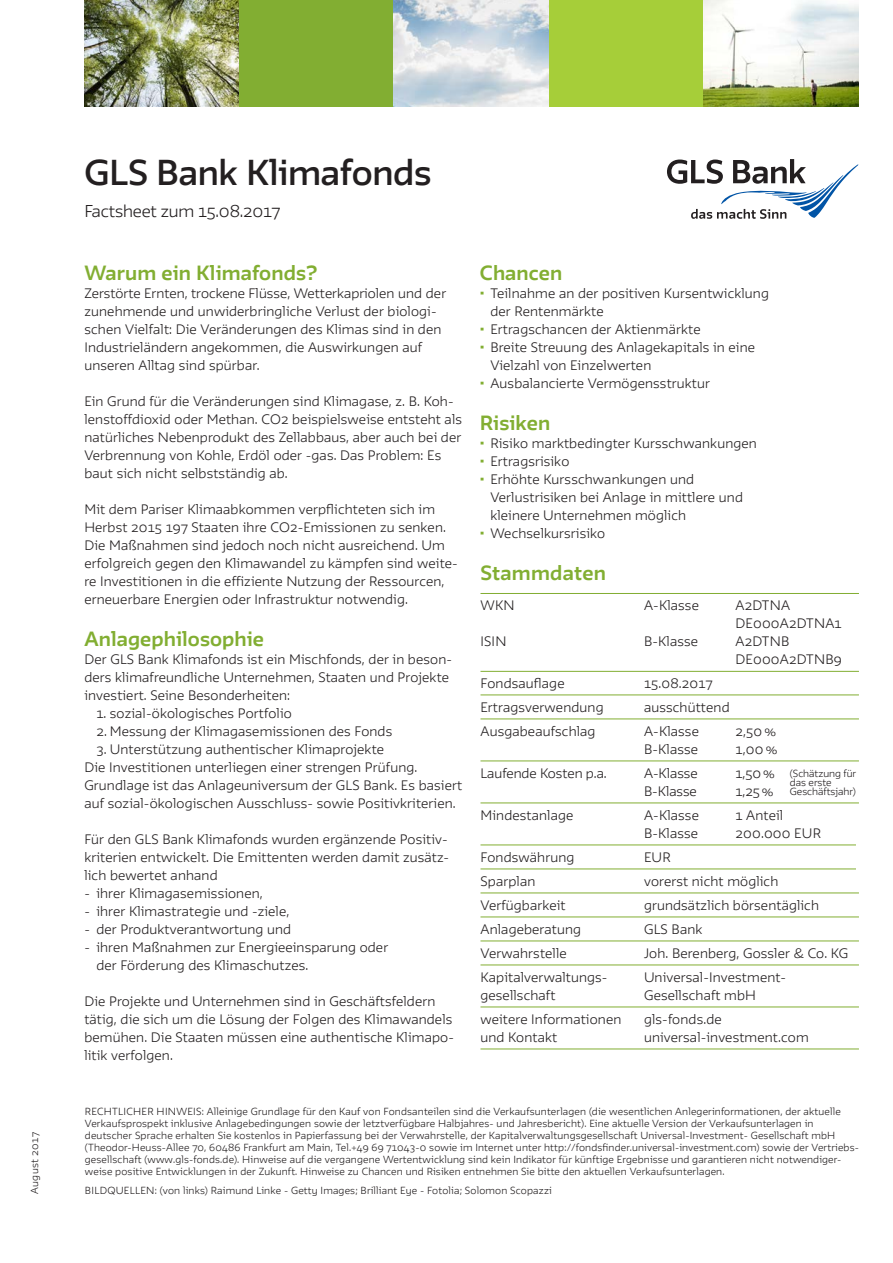
<style>
.page{position:relative;width:893px;height:1263px;background:#fff}
.page>*{position:absolute;margin:0;border:0;box-sizing:border-box;transform-origin:0 0}
.t1{font:600 31.5px "GLS Irma";letter-spacing:-.01em;color:#231f20}
.t2{font:700 18px "GLS Irma";letter-spacing:.005em;color:#82ae32}
.t3{font:300 15px "GLS Irma";letter-spacing:-.01em;color:#231f20}
.t4{font:300 12px/18px "GLS Irma";letter-spacing:.015em;color:#231f20}
.t5{font:300 9px/12px "GLS Irma";letter-spacing:.02em;color:#231f20}
.t6{font:300 9px/9px "GLS Irma";color:#231f20}
.t7{font:300 9px "GLS Irma";letter-spacing:.04em;color:#231f20}
.s1{color:#82ae32}
</style>
<div class="page">
<svg style="left:667px;top:159px;width:191px;height:60px"></svg>
<img style="left:84px;top:0;width:155px;height:106px">
<div style="left:239px;top:0;width:155px;height:106px;background:#82ae32"></div>
<img style="left:394px;top:0;width:155px;height:106px">
<div style="left:549px;top:0;width:154px;height:106px;background:#a6ce39"></div>
<img style="left:703px;top:0;width:155px;height:106px">
<hr style="left:480px;top:593px;width:379px;height:1px;background:#82ae32">
<hr style="left:480px;top:671px;width:379px;height:1px;background:#82ae32">
<hr style="left:480px;top:694px;width:379px;height:1px;background:#82ae32">
<hr style="left:480px;top:718px;width:379px;height:1px;background:#82ae32">
<hr style="left:480px;top:760px;width:379px;height:1px;background:#82ae32">
<hr style="left:480px;top:802px;width:379px;height:1px;background:#82ae32">
<hr style="left:480px;top:844px;width:376px;height:1px;background:#82ae32">
<hr style="left:480px;top:868px;width:376px;height:1px;background:#82ae32">
<hr style="left:480px;top:892px;width:379px;height:1px;background:#82ae32">
<hr style="left:480px;top:916px;width:379px;height:1px;background:#82ae32">
<hr style="left:480px;top:940px;width:379px;height:1px;background:#82ae32">
<hr style="left:480px;top:964px;width:379px;height:1px;background:#82ae32">
<hr style="left:480px;top:1006px;width:379px;height:1px;background:#82ae32">
<hr style="left:480px;top:1048px;width:379px;height:1px;background:#82ae32">
<p class="t7" style="left:29px;top:1194px;width:63px;rotate:-90deg">August 2017</p>
<h1 class="t1" style="left:84px;top:152px;width:349px">GLS Bank Klimafonds</h1>
<p class="t3" style="left:84px;top:201px;width:197px">Factsheet zum 15.08.2017</p>
<h2 class="t2" style="left:84px;top:261px;width:235px">Warum ein Klimafonds?</h2>
<p class="t4" style="left:84px;top:284px;width:363px">Zerstörte Ernten, trockene Flüsse, Wetterkapriolen und der zunehmende und unwiderbringliche Verlust der biologi&shy;schen Vielfalt: Die Veränderungen des Klimas sind in den Industrieländern angekommen, die Auswirkungen auf unseren Alltag sind spürbar.</p>
<p class="t4" style="left:84px;top:392px;width:379px">Ein Grund für die Veränderungen sind Klimagase, z. B. Koh&shy;lenstoffdioxid oder Methan. CO2 beispielsweise entsteht als natürliches Nebenprodukt des Zellabbaus, aber auch bei der Verbrennung von Kohle, Erdöl oder -gas. Das Problem: Es baut sich nicht selbstständig ab.</p>
<p class="t4" style="left:84px;top:500px;width:375px">Mit dem Pariser Klimaabkommen verpflichteten sich im Herbst 2015 197 Staaten ihre CO2-Emissionen zu senken.<br>Die Maßnahmen sind jedoch noch nicht ausreichend. Um erfolgreich gegen den Klimawandel zu kämpfen sind weite&shy;re Investitionen in die effiziente Nutzung der Ressourcen, erneuerbare Energien oder Infrastruktur notwendig.</p>
<h2 class="t2" style="left:84px;top:627px;width:181px">Anlagephilosophie</h2>
<p class="t4" style="left:84px;top:650px;width:369px">Der GLS Bank Klimafonds ist ein Mischfonds, der in beson&shy;ders klimafreundliche Unternehmen, Staaten und Projekte investiert. Seine Besonderheiten:</p>
<p class="t4" style="left:96px;top:704px;width:197px">1. sozial-ökologisches Portfolio</p>
<p class="t4" style="left:96px;top:722px;width:297px">2. Messung der Klimagasemissionen des Fonds</p>
<p class="t4" style="left:84px;top:740px;width:379px;text-indent:12px">3. Unterstützung authentischer Klimaprojekte<br>Die Investitionen unterliegen einer strengen Prüfung.<br>Grundlage ist das Anlageuniversum der GLS Bank. Es basiert auf sozial-ökologischen Ausschluss- sowie Positivkriterien.</p>
<p class="t4" style="left:84px;top:830px;width:366px">Für den GLS Bank Klimafonds wurden ergänzende Positiv&shy;kriterien entwickelt. Die Emittenten werden damit zusätz&shy;lich bewertet anhand</p>
<p class="t4" style="left:84px;top:884px;width:180px">- ihrer Klimagasemissionen,</p>
<p class="t4" style="left:84px;top:902px;width:206px">- ihrer Klimastrategie und -ziele,</p>
<p class="t4" style="left:84px;top:920px;width:208px">- der Produktverantwortung und</p>
<p class="t4" style="left:96px;top:938px;width:293px;text-indent:-12px">- ihren Maßnahmen zur Energieeinsparung oder der Förderung des Klimaschutzes.</p>
<p class="t4" style="left:84px;top:992px;width:371px">Die Projekte und Unternehmen sind in Geschäftsfeldern tätig, die sich um die Lösung der Folgen des Klimawandels bemühen. Die Staaten müssen eine authentische Klimapo&shy;litik verfolgen.</p>
<h2 class="t2" style="left:480px;top:261px;width:84px">Chancen</h2>
<p class="t4" style="left:490px;top:284px;width:280px;text-indent:-10px"><span class="s1">•</span> Teilnahme an der positiven Kursentwicklung der Rentenmärkte</p>
<p class="t4" style="left:480px;top:320px;width:222px"><span class="s1">•</span> Ertragschancen der Aktienmärkte</p>
<p class="t4" style="left:490px;top:338px;width:266px;text-indent:-10px"><span class="s1">•</span> Breite Streuung des Anlagekapitals in eine<br>Vielzahl von Einzelwerten</p>
<p class="t4" style="left:480px;top:374px;width:232px"><span class="s1">•</span> Ausbalancierte Vermögensstruktur</p>
<h2 class="t2" style="left:480px;top:411px;width:72px">Risiken</h2>
<p class="t4" style="left:480px;top:434px;width:278px"><span class="s1">•</span> Risiko marktbedingter Kursschwankungen</p>
<p class="t4" style="left:480px;top:452px;width:91px"><span class="s1">•</span> Ertragsrisiko</p>
<p class="t4" style="left:490px;top:470px;width:254px;text-indent:-10px"><span class="s1">•</span> Erhöhte Kursschwankungen und<br>Verlustrisiken bei Anlage in mittlere und kleinere Unternehmen möglich</p>
<p class="t4" style="left:480px;top:524px;width:127px"><span class="s1">•</span> Wechselkursrisiko</p>
<h2 class="t2" style="left:480px;top:561px;width:127px">Stammdaten</h2>
<p class="t4" style="left:480px;top:596px;width:35px">WKN</p>
<p class="t4" style="left:644px;top:596px;width:56px">A-Klasse</p>
<p class="t4" style="left:735px;top:596px;width:108px">A2DTNA<br>DE000A2DTNA1</p>
<p class="t4" style="left:480px;top:632px;width:27px">ISIN</p>
<p class="t4" style="left:644px;top:632px;width:56px">B-Klasse</p>
<p class="t4" style="left:735px;top:632px;width:108px">A2DTNB<br>DE000A2DTNB9</p>
<p class="t4" style="left:480px;top:674px;width:86px">Fondsauflage</p>
<p class="t4" style="left:644px;top:674px;width:70px">15.08.2017</p>
<p class="t4" style="left:480px;top:698px;width:124px">Ertragsverwendung</p>
<p class="t4" style="left:644px;top:698px;width:87px">ausschüttend</p>
<p class="t4" style="left:480px;top:722px;width:116px">Ausgabeaufschlag</p>
<p class="t4" style="left:644px;top:722px;width:56px">A-Klasse</p>
<p class="t4" style="left:735px;top:722px;width:42px">2,50 %</p>
<p class="t4" style="left:644px;top:740px;width:56px">B-Klasse</p>
<p class="t4" style="left:735px;top:740px;width:43px">1,00 %</p>
<p class="t4" style="left:480px;top:764px;width:128px">Laufende Kosten p.a.</p>
<p class="t4" style="left:644px;top:764px;width:55px">A-Klasse</p>
<p class="t4" style="left:735px;top:764px;width:41px">1,50 %</p>
<p class="t4" style="left:644px;top:782px;width:54px">B-Klasse</p>
<p class="t4" style="left:735px;top:782px;width:40px">1,25 %</p>
<p class="t4" style="left:480px;top:806px;width:94px">Mindestanlage</p>
<p class="t4" style="left:644px;top:806px;width:56px">A-Klasse</p>
<p class="t4" style="left:735px;top:806px;width:49px">1 Anteil</p>
<p class="t4" style="left:644px;top:824px;width:56px">B-Klasse</p>
<p class="t4" style="left:735px;top:824px;width:87px">200.000 EUR</p>
<p class="t4" style="left:480px;top:848px;width:95px">Fondswährung</p>
<p class="t4" style="left:644px;top:848px;width:28px">EUR</p>
<p class="t4" style="left:480px;top:872px;width:56px">Sparplan</p>
<p class="t4" style="left:644px;top:872px;width:136px">vorerst nicht möglich</p>
<p class="t4" style="left:480px;top:896px;width:87px">Verfügbarkeit</p>
<p class="t4" style="left:644px;top:896px;width:176px">grundsätzlich börsentäglich</p>
<p class="t4" style="left:480px;top:920px;width:102px">Anlageberatung</p>
<p class="t4" style="left:644px;top:920px;width:60px">GLS Bank</p>
<p class="t4" style="left:480px;top:944px;width:88px">Verwahrstelle</p>
<p class="t4" style="left:644px;top:944px;width:206px">Joh. Berenberg, Gossler &amp; Co. KG</p>
<p class="t4" style="left:480px;top:968px;width:129px">Kapitalverwaltungs-</p>
<p class="t4" style="left:644px;top:968px;width:144px">Universal-Investment-</p>
<p class="t4" style="left:480px;top:986px;width:76px">gesellschaft</p>
<p class="t4" style="left:644px;top:986px;width:113px">Gesellschaft mbH</p>
<p class="t4" style="left:480px;top:1010px;width:142px">weitere Informationen</p>
<p class="t4" style="left:644px;top:1010px;width:79px">gls-fonds.de</p>
<p class="t4" style="left:480px;top:1028px;width:78px">und Kontakt</p>
<p class="t4" style="left:644px;top:1028px;width:166px">universal-investment.com</p>
<p class="t6" style="left:790px;top:769px;width:68px">(Schätzung für das erste<br>Geschäftsjahr)</p>
<p class="t5" style="left:85px;top:1105px;width:775px">RECHTLICHER HINWEIS: Alleinige Grundlage für den Kauf von Fondsanteilen sind die Verkaufsunterlagen (die wesentlichen Anlegerinformationen, der aktuelle Verkaufsprospekt inklusive Anlagebedingungen sowie der letztverfügbare Halbjahres- und Jahresbericht). Eine aktuelle Version der Verkaufsunterlagen in deutscher Sprache erhalten Sie kostenlos in Papierfassung bei der Verwahrstelle, der Kapitalverwaltungsgesellschaft Universal-Investment- Gesellschaft mbH (Theodor-Heuss-Allee 70, 60486 Frankfurt am Main, Tel.+49 69 71043-0 sowie im Internet unter http://fondsfinder.universal-investment.com) sowie der Vertriebs&shy;gesellschaft (www.gls-fonds.de). Hinweise auf die vergangene Wertentwicklung sind kein Indikator für künftige Ergebnisse und garantieren nicht notwendiger&shy;weise positive Entwicklungen in der Zukunft. Hinweise zu Chancen und Risiken entnehmen Sie bitte den aktuellen Verkaufsunterlagen.</p>
<p class="t5" style="left:85px;top:1184px;width:468px">BILDQUELLEN: (von links) Raimund Linke - Getty Images; Brilliant Eye - Fotolia; Solomon Scopazzi</p>
</div>
